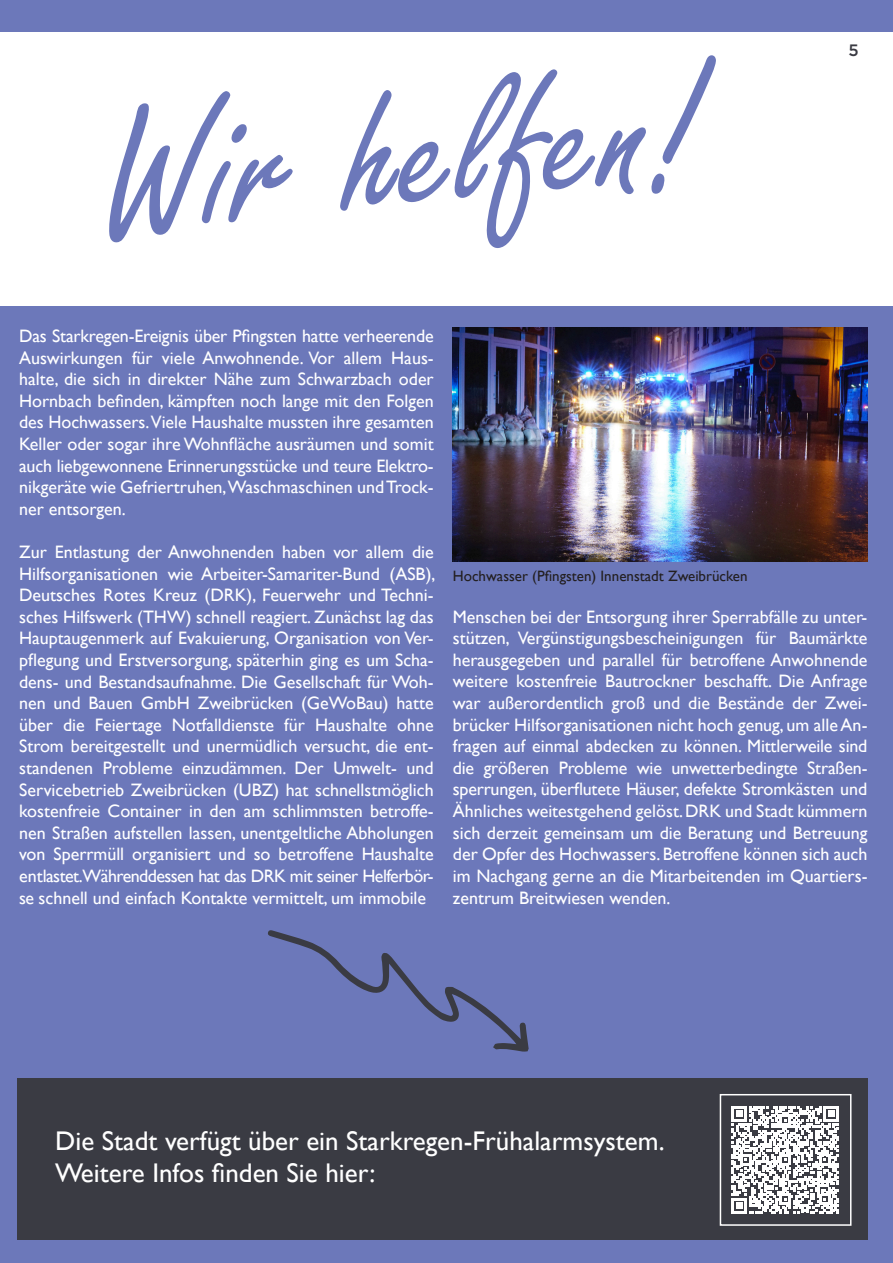
<style>
.page{position:relative;width:893px;height:1263px;background:#fff}
.page>*{position:absolute;margin:0;border:0;box-sizing:border-box;transform-origin:0 0}
.t1{font:195.3px "Freestyle Script";color:#6c78ba}
.t2{font:27px/32.4px "Gill Sans";color:#fff}
.t3{font:18px/21.6px "Gill Sans";color:#fff;text-align:justify}
.t4{font:500 16.5px "Gotham";color:#3a3b43}
.t5{font:15px "Gill Sans";color:#231f20}
</style>
<div class="page">
<div style="left:0;top:0;width:893px;height:32px;background:#6c78ba"></div>
<div style="left:0;top:306px;width:893px;height:957px;background:#6c78ba"></div>
<svg style="left:268px;top:930px;width:261px;height:122px"></svg>
<div style="left:17px;top:1078px;width:850px;height:161px;background:#3a3b43"></div>
<svg style="left:732px;top:1106px;width:107px;height:107px"></svg>
<div style="left:720px;top:1094px;width:131px;height:132px;border:2px solid #fff"></div>
<img style="left:452px;top:327px;width:415px;height:234px">
<h1 class="t1" style="left:91px;top:71px;width:606px;rotate:-5deg">Wir helfen!</h1>
<p class="t4" style="left:848px;top:40px;width:12px">5</p>
<p class="t3" style="left:19px;top:325px;width:416px">Das Starkregen-Ereignis über Pfingsten hatte verheerende Auswirkungen für viele Anwohnende. Vor allem Haus&shy;halte, die sich in direkter Nähe zum Schwarzbach oder Hornbach befinden, kämpften noch lange mit den Folgen des Hochwassers. Viele Haushalte mussten ihre gesamten Keller oder sogar ihre Wohnfläche ausräumen und somit auch liebgewonnene Erinnerungsstücke und teure Elektro&shy;nikgeräte wie Gefriertruhen, Waschmaschinen und Trock&shy;ner entsorgen.</p>
<p class="t3" style="left:19px;top:541px;width:418px">Zur Entlastung der Anwohnenden haben vor allem die Hilfsorganisationen wie Arbeiter-Samariter-Bund (ASB), Deutsches Rotes Kreuz (DRK), Feuerwehr und Techni&shy;sches Hilfswerk (THW) schnell reagiert. Zunächst lag das Hauptaugenmerk auf Evakuierung, Organisation von Ver&shy;pflegung und Erstversorgung, späterhin ging es um Scha&shy;dens- und Bestandsaufnahme. Die Gesellschaft für Woh&shy;nen und Bauen GmbH Zweibrücken (GeWoBau) hatte über die Feiertage Notfalldienste für Haushalte ohne Strom bereitgestellt und unermüdlich versucht, die ent&shy;standenen Probleme einzudämmen. Der Umwelt- und Servicebetrieb Zweibrücken (UBZ) hat schnellstmöglich kostenfreie Container in den am schlimmsten betroffe&shy;nen Straßen aufstellen lassen, unentgeltliche Abholungen von Sperrmüll organisiert und so betroffene Haushalte entlastet.Währenddessen hat das DRK mit seiner Helferbör&shy;se schnell und einfach Kontakte vermittelt, um immobile</p>
<p class="t5" style="left:453px;top:567px;width:296px">Hochwasser (Pfingsten) Innenstadt Zweibrücken</p>
<p class="t3" style="left:453px;top:606px;width:416px">Menschen bei der Entsorgung ihrer Sperrabfälle zu unter&shy;stützen, Vergünstigungsbescheinigungen für Baumärkte herausgegeben und parallel für betroffene Anwohnende weitere kostenfreie Bautrockner beschafft. Die Anfrage war außerordentlich groß und die Bestände der Zwei&shy;brücker Hilfsorganisationen nicht hoch genug, um alle An&shy;fragen auf einmal abdecken zu können. Mittlerweile sind die größeren Probleme wie unwetterbedingte Straßen&shy;sperrungen, überflutete Häuser, defekte Stromkästen und Ähnliches weitestgehend gelöst. DRK und Stadt kümmern sich derzeit gemeinsam um die Beratung und Betreuung der Opfer des Hochwassers. Betroffene können sich auch im Nachgang gerne an die Mitarbeitenden im Quartiers&shy;zentrum Breitwiesen wenden.</p>
<h2 class="t2" style="left:55px;top:1125px;width:611px">Die Stadt verfügt über ein Starkregen-Frühalarmsystem.<br>Weitere Infos finden Sie hier:</h2>
</div>
